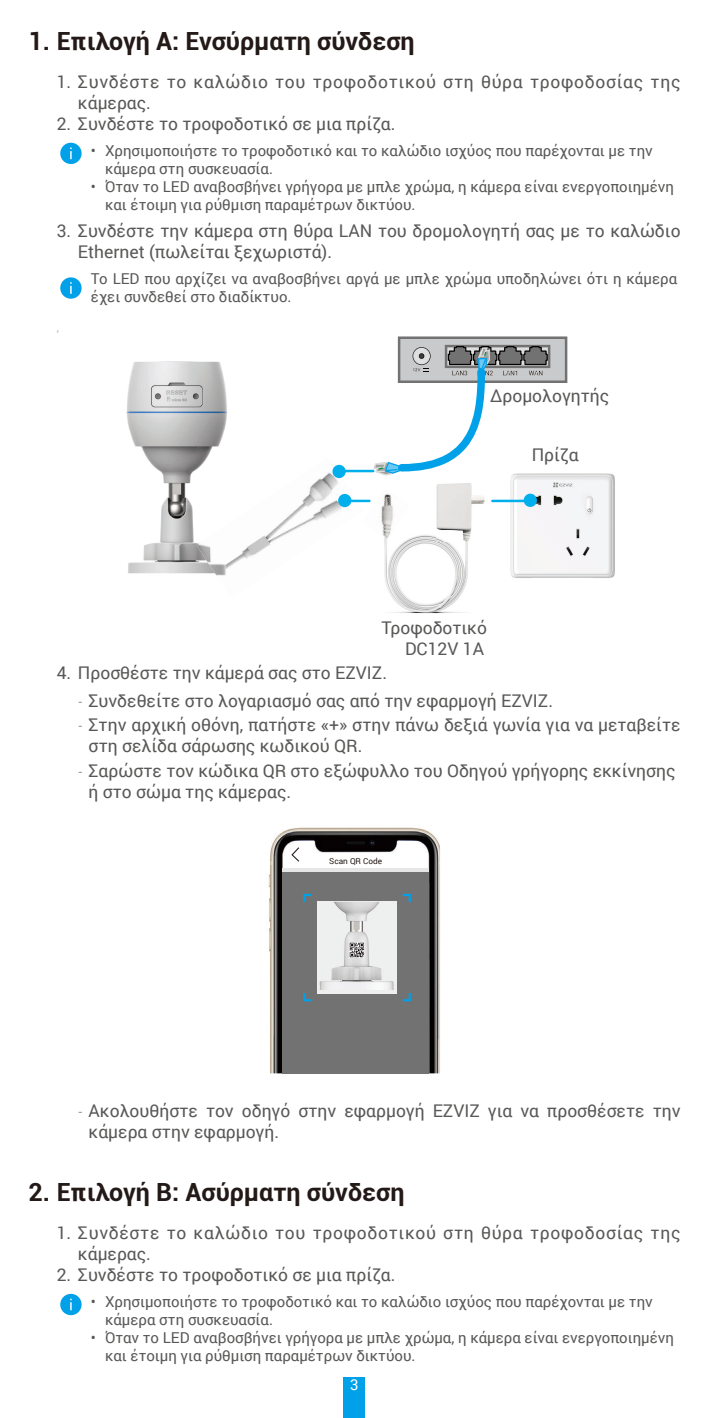
<style>
.page{position:relative;width:709px;height:1418px;background:#fff}
.page>*{position:absolute;margin:0;border:0;box-sizing:border-box;transform-origin:0 0}
.t1{font:700 25px "Roboto";color:#231916}
.t2{font:17.5px/21px "Roboto";color:#595857}
.t3{font:17.5px/21px "Roboto";letter-spacing:.04em;color:#595857}
.t4{font:15px/18px "Roboto";color:#595857}
.t5{font:15px "Roboto";color:#fff}
.t6{font:8.25px "Roboto";color:#231916}
.s1{font-family:"DIN Cond";font-weight:300}
</style>
<div class="page">
<div style="left:344px;top:1376px;width:21px;height:41px;background:#00a1e9"></div>
<div style="left:60px;top:143px;width:22px;height:21px;background:#00a1e9;border-radius:50%"></div>
<svg style="left:70px;top:148px;width:2px;height:11px"></svg>
<div style="left:60px;top:277px;width:22px;height:22px;background:#00a1e9;border-radius:50%"></div>
<svg style="left:70px;top:282px;width:2px;height:12px"></svg>
<img style="left:384px;top:535px;width:84px;height:78px">
<img style="left:363px;top:494px;width:46px;height:43px">
<svg style="left:383px;top:530px;width:10px;height:9px"></svg>
<img style="left:437px;top:483px;width:48px;height:53px">
<img style="left:437px;top:530px;width:33px;height:11px">
<img style="left:507px;top:473px;width:108px;height:105px">
<img style="left:243px;top:464px;width:120px;height:95px">
<div style="left:523px;top:493px;width:14px;height:14px;background:#00afec;border-radius:50%"></div>
<hr style="left:337px;top:470px;width:37px;height:2px;background:#00afec">
<div style="left:338px;top:494px;width:13px;height:13px;background:#00afec;border-radius:50%"></div>
<div style="left:332px;top:465px;width:14px;height:13px;background:#00afec;border-radius:50%"></div>
<svg style="left:373px;top:336px;width:194px;height:139px"></svg>
<hr style="left:346px;top:499px;width:24px;height:3px;background:#00afec">
<hr style="left:491px;top:499px;width:35px;height:3px;background:#00afec">
<img style="left:126px;top:361px;width:102px;height:213px">
<img style="left:196px;top:513px;width:47px;height:63px">
<img style="left:268px;top:827px;width:172px;height:246px">
<div style="left:283px;top:871px;width:146px;height:202px;background:#727272"></div>
<svg style="left:283px;top:867px;width:146px;height:4px"></svg>
<svg style="left:291px;top:847px;width:8px;height:14px"></svg>
<div style="left:317px;top:901px;width:80px;height:92px;background:#efeff0"></div>
<svg style="left:303px;top:893px;width:8px;height:8px"></svg>
<svg style="left:403px;top:893px;width:8px;height:8px"></svg>
<svg style="left:303px;top:993px;width:8px;height:8px"></svg>
<svg style="left:403px;top:993px;width:8px;height:8px"></svg>
<img style="left:319px;top:901px;width:75px;height:89px">
<img style="left:349px;top:942px;width:15px;height:15px">
<div style="left:60px;top:1293px;width:22px;height:22px;background:#00a1e9;border-radius:50%"></div>
<svg style="left:70px;top:1298px;width:2px;height:12px"></svg>
<h1 class="t1" style="left:28px;top:23px;width:388px">1. Επιλογή Α: Ενσύρματη σύνδεση</h1>
<p class="t3" style="left:78px;top:70px;width:604px;text-indent:-21px">1. Συνδέστε το καλώδιο του τροφοδοτικού στη θύρα τροφοδοσίας της κάμερας.</p>
<p class="t2" style="left:57px;top:112px;width:340px">2. Συνδέστε το τροφοδοτικό σε μια πρίζα.</p>
<p class="t4" style="left:105px;top:141px;width:549px;text-indent:-14px">• Χρησιμοποιήστε το τροφοδοτικό και το καλώδιο ισχύος που παρέχονται με την κάμερα στη συσκευασία.</p>
<p class="t4" style="left:105px;top:177px;width:570px;text-indent:-14px">• Όταν το LED αναβοσβήνει γρήγορα με μπλε χρώμα, η κάμερα είναι ενεργοποιημένη και έτοιμη για ρύθμιση παραμέτρων δικτύου.</p>
<p class="t2" style="left:78px;top:220px;width:604px;text-indent:-21px">3. Συνδέστε την κάμερα στη θύρα LAN του δρομολογητή σας με το καλώδιο<br>Ethernet (πωλείται ξεχωριστά).</p>
<p class="t4" style="left:91px;top:269px;width:587px">Το LED που αρχίζει να αναβοσβήνει αργά με μπλε χρώμα υποδηλώνει ότι η κάμερα έχει συνδεθεί στο διαδίκτυο.</p>
<p class="t2" style="left:490px;top:385px;width:121px">Δρομολογητής</p>
<p class="t2" style="left:531px;top:443px;width:48px">Πρίζα</p>
<p class="t2" style="left:381px;top:617px;width:107px;text-align:right">Τροφοδοτικό<br>DC12V 1A</p>
<p class="t2" style="left:57px;top:662px;width:332px">4. Προσθέστε την κάμερά σας στο EZVIZ.</p>
<p class="t2" style="left:78px;top:689px;width:476px"><span class="s1">-</span> Συνδεθείτε στο λογαριασμό σας από την εφαρμογή EZVIZ.</p>
<p class="t2" style="left:89px;top:713px;width:593px;text-indent:-11px"><span class="s1">-</span> Στην αρχική οθόνη, πατήστε «+» στην πάνω δεξιά γωνία για να μεταβείτε στη σελίδα σάρωσης κωδικού QR.</p>
<p class="t2" style="left:89px;top:759px;width:588px;text-indent:-11px"><span class="s1">-</span> Σαρώστε τον κώδικα QR στο εξώφυλλο του Οδηγού γρήγορης εκκίνησης ή στο σώμα της κάμερας.</p>
<p class="t6" style="left:329px;top:854px;width:54px">Scan QR Code</p>
<p class="t2" style="left:89px;top:1099px;width:593px;text-indent:-11px"><span class="s1">-</span> Ακολουθήστε τον οδηγό στην εφαρμογή EZVIZ για να προσθέσετε την κάμερα στην εφαρμογή.</p>
<h1 class="t1" style="left:28px;top:1174px;width:377px">2. Επιλογή Β: Ασύρματη σύνδεση</h1>
<p class="t3" style="left:78px;top:1221px;width:604px;text-indent:-21px">1. Συνδέστε το καλώδιο του τροφοδοτικού στη θύρα τροφοδοσίας της κάμερας.</p>
<p class="t2" style="left:57px;top:1263px;width:340px">2. Συνδέστε το τροφοδοτικό σε μια πρίζα.</p>
<p class="t4" style="left:105px;top:1291px;width:549px;text-indent:-14px">• Χρησιμοποιήστε το τροφοδοτικό και το καλώδιο ισχύος που παρέχονται με την κάμερα στη συσκευασία.</p>
<p class="t4" style="left:105px;top:1327px;width:570px;text-indent:-14px">• Όταν το LED αναβοσβήνει γρήγορα με μπλε χρώμα, η κάμερα είναι ενεργοποιημένη και έτοιμη για ρύθμιση παραμέτρων δικτύου.</p>
<p class="t5" style="left:350px;top:1373px;width:10px">3</p>
</div>
